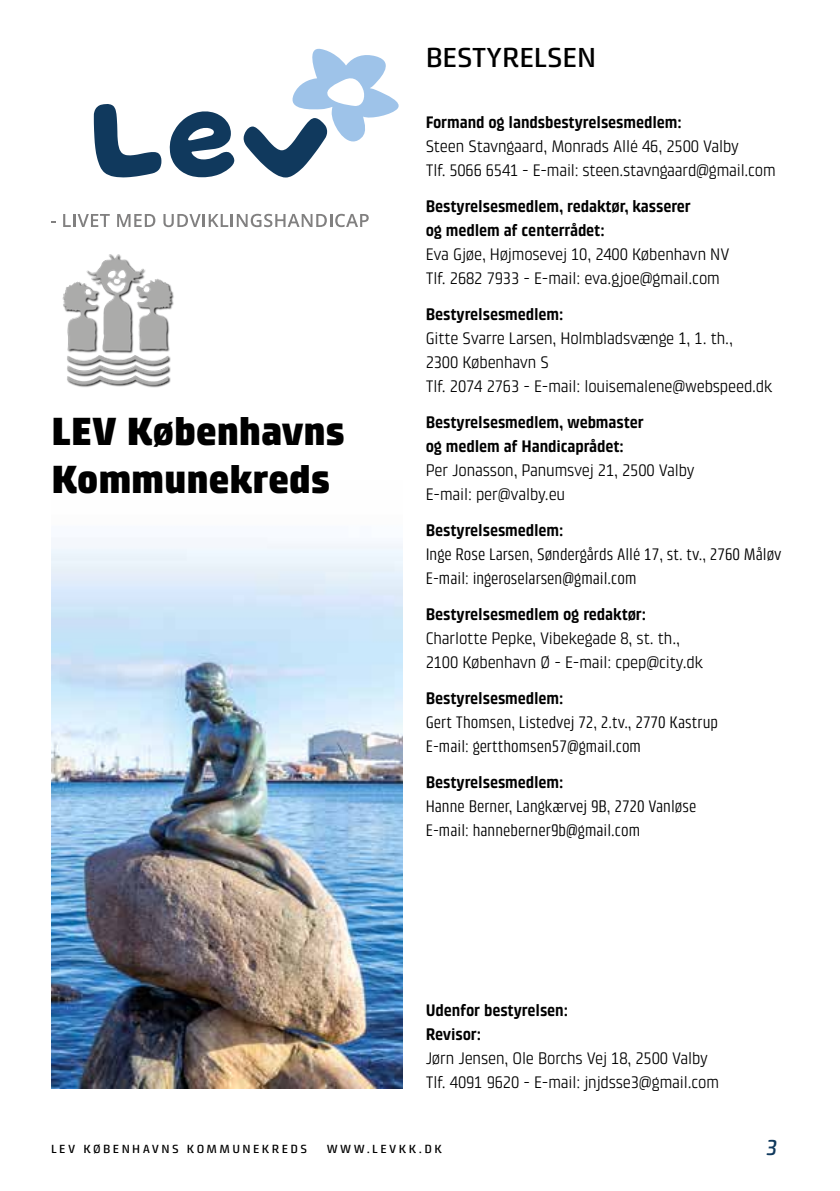
<style>
.page{position:relative;width:840px;height:1191px;background:#fff}
.page>*{position:absolute;margin:0;border:0;box-sizing:border-box;transform-origin:0 0}
.t1{font:900 40px/48px "Klint Std";letter-spacing:-.01em;color:#000}
.t2{font:500 28px "Klint Std";letter-spacing:-.01em;color:#000}
.t3{font:italic 500 22px "Klint Std";color:#10395d}
.t4{font:17px/24px "Klint Std";letter-spacing:-.01em;color:#000;scale:.9 1}
.t5{font:700 17px/24px "Klint Std";letter-spacing:-.01em;color:#000;scale:.9 1}
.t6{font:condensed 17px/24px "Klint Std";color:#000}
.t7{font:500 12px "Klint Std";letter-spacing:.2em;color:#000}
</style>
<div class="page">
<img style="left:51px;top:538px;width:352px;height:551px">
<img style="left:62px;top:254px;width:112px;height:134px">
<svg style="left:63px;top:214px;width:47px;height:13px"></svg>
<svg style="left:117px;top:214px;width:38px;height:13px"></svg>
<svg style="left:163px;top:214px;width:205px;height:13px"></svg>
<svg style="left:243px;top:48px;width:156px;height:129px"></svg>
<svg style="left:94px;top:104px;width:67px;height:73px"></svg>
<svg style="left:169px;top:111px;width:66px;height:66px"></svg>
<h1 class="t1" style="left:51px;top:407px;width:295px">LEV Københavns<br>Kommunekreds</h1>
<h2 class="t2" style="left:425px;top:41px;width:172px">BESTYRELSEN</h2>
<p class="t5" style="left:425px;top:110px;width:286px">Formand og landsbestyrelsesmedlem:</p>
<p class="t4" style="left:425px;top:134px;width:390px">Steen Stavngaard, Monrads Allé 46, 2500 Valby<br>Tlf. 5066 6541 - E-mail: steen.stavngaard@gmail.com</p>
<p class="t5" style="left:425px;top:194px;width:296px">Bestyrelsesmedlem, redaktør, kasserer og medlem af centerrådet:</p>
<p class="t4" style="left:425px;top:242px;width:339px">Eva Gjøe, Højmosevej 10, 2400 København NV<br>Tlf. 2682 7933 - E-mail: eva.gjoe@gmail.com</p>
<p class="t5" style="left:425px;top:302px;width:154px">Bestyrelsesmedlem:</p>
<p class="t4" style="left:425px;top:326px;width:386px">Gitte Svarre Larsen, Holmbladsvænge 1, 1. th.,<br>2300 København S<br>Tlf. 2074 2763 - E-mail: louisemalene@webspeed.dk</p>
<p class="t5" style="left:425px;top:410px;width:244px">Bestyrelsesmedlem, webmaster og medlem af Handicaprådet:</p>
<p class="t4" style="left:425px;top:458px;width:300px">Per Jonasson, Panumsvej 21, 2500 Valby<br>E-mail: per@valby.eu</p>
<p class="t5" style="left:425px;top:518px;width:154px">Bestyrelsesmedlem:</p>
<p class="t6" style="left:425px;top:542px;width:357px">Inge Rose Larsen, Søndergårds Allé 17, st. tv., 2760 Måløv<br>E-mail: ingeroselarsen@gmail.com</p>
<p class="t5" style="left:425px;top:602px;width:246px">Bestyrelsesmedlem og redaktør:</p>
<p class="t4" style="left:425px;top:626px;width:309px">Charlotte Pepke, Vibekegade 8, st. th.,<br>2100 København Ø - E-mail: cpep@city.dk</p>
<p class="t5" style="left:425px;top:686px;width:154px">Bestyrelsesmedlem:</p>
<p class="t6" style="left:425px;top:710px;width:293px">Gert Thomsen, Listedvej 72, 2.tv., 2770 Kastrup<br>E-mail: gertthomsen57@gmail.com</p>
<p class="t5" style="left:425px;top:770px;width:154px">Bestyrelsesmedlem:</p>
<p class="t6" style="left:425px;top:794px;width:272px">Hanne Berner, Langkærvej 9B, 2720 Vanløse<br>E-mail: hanneberner9b@gmail.com</p>
<p class="t5" style="left:425px;top:998px;width:160px">Udenfor bestyrelsen:<br>Revisor:</p>
<p class="t4" style="left:425px;top:1046px;width:327px">Jørn Jensen, Ole Borchs Vej 18, 2500 Valby<br>Tlf. 4091 9620 - E-mail: jnjdsse3@gmail.com</p>
<p class="t7" style="left:51px;top:1142px;width:257px">LEV KØBENHAVNS KOMMUNEKREDS</p>
<p class="t7" style="left:326px;top:1142px;width:117px">WWW.LEVKK.DK</p>
<p class="t3" style="left:765px;top:1135px;width:14px">3</p>
</div>
